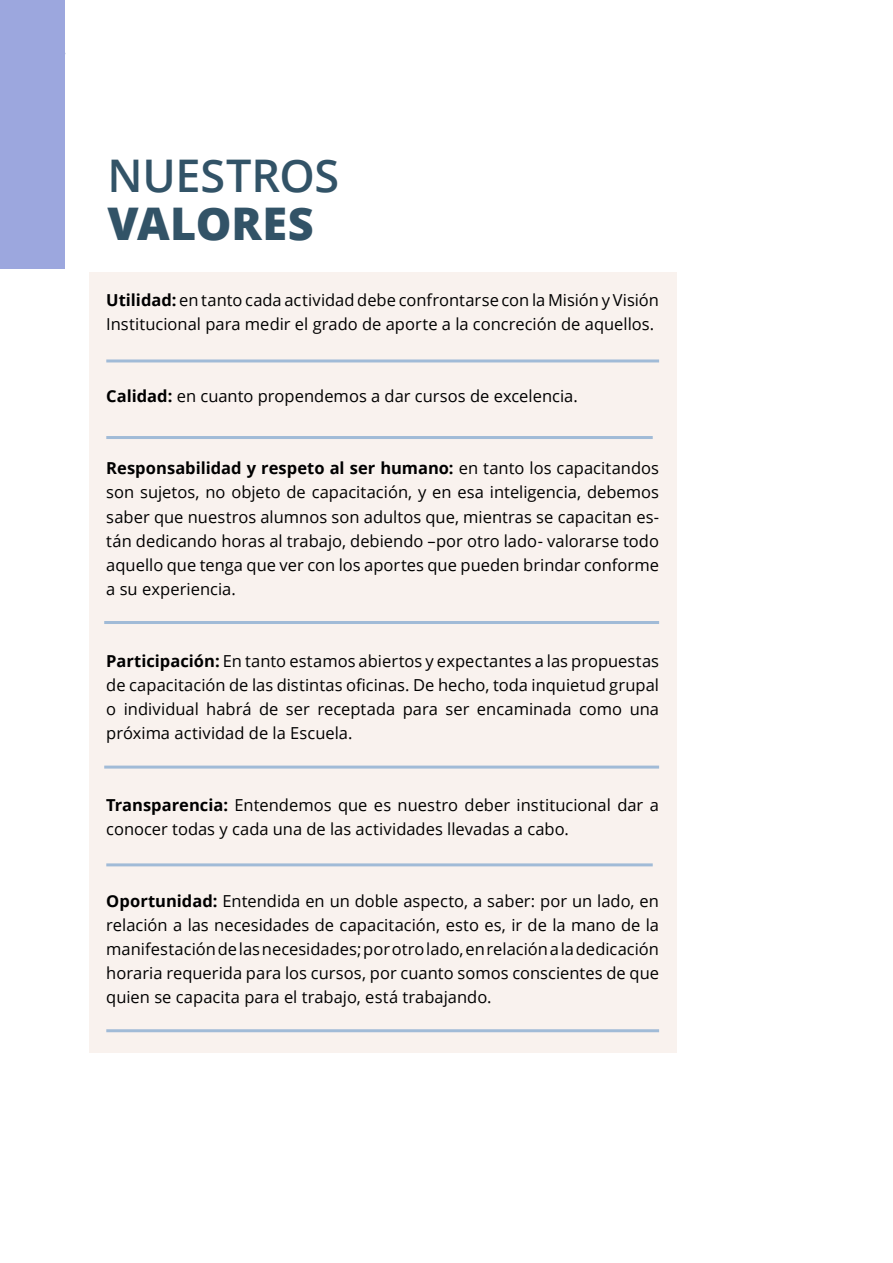
<style>
.page{position:relative;width:893px;height:1263px;background:#fff}
.page>*{position:absolute;margin:0;border:0;box-sizing:border-box;transform-origin:0 0}
.t1{font:600 45px "Open Sans";color:#325367}
.t2{font:800 45px "Open Sans";color:#325367}
.t3{font:16.5px/24px "Open Sans";color:#000;text-align:justify}
.s1{font-weight:700}
</style>
<div class="page">
<div style="left:89px;top:272px;width:587px;height:781px;background:#f9f2ee"></div>
<hr style="left:106px;top:359px;width:553px;height:3px;background:#a1bbd7">
<hr style="left:106px;top:436px;width:547px;height:3px;background:#a1bbd7">
<hr style="left:104px;top:621px;width:555px;height:3px;background:#a1bbd7">
<hr style="left:104px;top:766px;width:555px;height:3px;background:#a1bbd7">
<hr style="left:106px;top:1029px;width:553px;height:3px;background:#a1bbd7">
<hr style="left:106px;top:863px;width:547px;height:3px;background:#a1bbd7">
<div style="left:0;top:0;width:65px;height:268px;background:#9ca7de"></div>
<h1 class="t1" style="left:108px;top:145px;width:64px">NUESTROS</h1>
<h1 class="t2" style="left:108px;top:190px;width:208px">VALORES</h1>
<p class="t3" style="left:106px;top:288px;width:554px"><span class="s1">Utilidad:</span> en tanto cada actividad debe confrontarse con la Misión y Visión<br>Institucional para medir el grado de aporte a la concreción de aquellos.</p>
<p class="t3" style="left:106px;top:384px;width:473px"><span class="s1">Calidad:</span> en cuanto propendemos a dar cursos de excelencia.</p>
<p class="t3" style="left:106px;top:456px;width:554px"><span class="s1">Responsabilidad y respeto al ser humano:</span> en tanto los capacitandos son sujetos, no objeto de capacitación, y en esa inteligencia, debemos saber que nuestros alumnos son adultos que, mientras se capacitan es&shy;tán dedicando horas al trabajo, debiendo –por otro lado- valorarse todo aquello que tenga que ver con los aportes que pueden brindar conforme a su experiencia.</p>
<p class="t3" style="left:106px;top:648px;width:554px"><span class="s1">Participación:</span> En tanto estamos abiertos y expectantes a las propuestas de capacitación de las distintas oficinas. De hecho, toda inquietud grupal o individual habrá de ser receptada para ser encaminada como una próxima actividad de la Escuela.</p>
<p class="t3" style="left:106px;top:792px;width:554px"><span class="s1">Transparencia:</span> Entendemos que es nuestro deber institucional dar a conocer todas y cada una de las actividades llevadas a cabo.</p>
<p class="t3" style="left:106px;top:888px;width:554px"><span class="s1">Oportunidad:</span> Entendida en un doble aspecto, a saber: por un lado, en relación a las necesidades de capacitación, esto es, ir de la mano de la manifestación de las necesidades; por otro lado, en relación a la dedicación horaria requerida para los cursos, por cuanto somos conscientes de que quien se capacita para el trabajo, está trabajando.</p>
</div>
